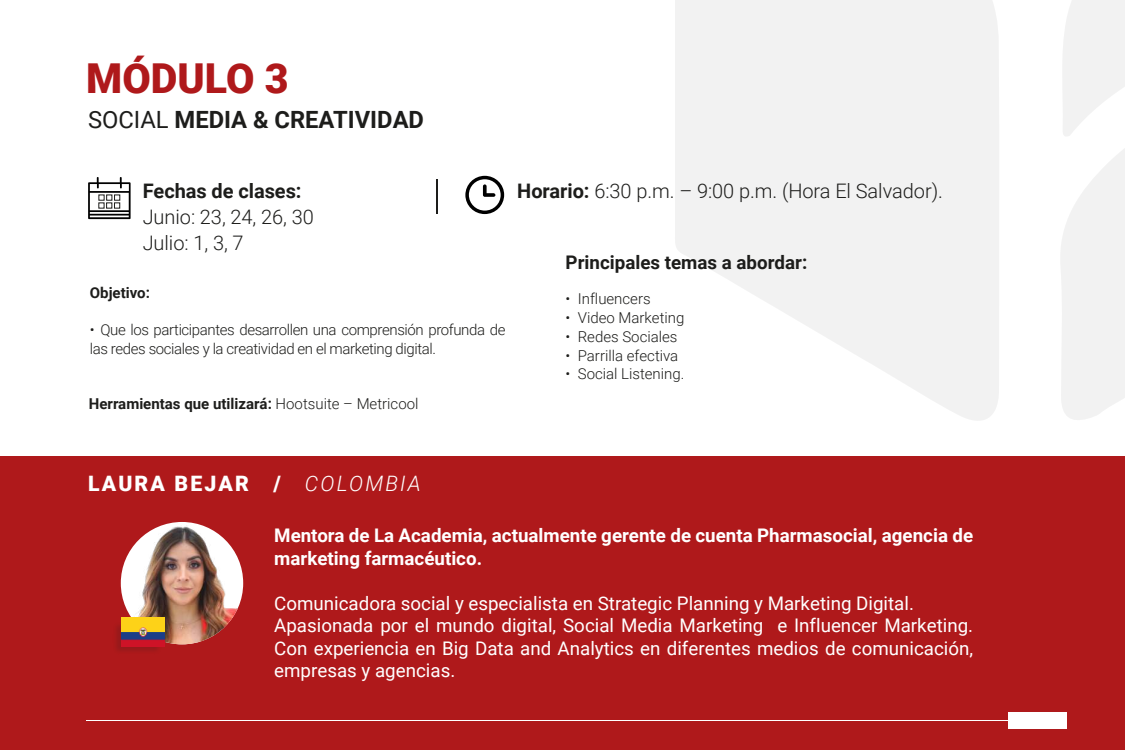
<style>
.page{position:relative;width:1125px;height:750px;background:#fff}
.page>*{position:absolute;margin:0;border:0;box-sizing:border-box;transform-origin:0 0}
.t1{font:900 41.25px "Roboto";color:#af191b}
.t2{font:700 23.75px "Roboto";color:#1d1d1b}
.t3{font:900 21.25px "Roboto";letter-spacing:.1em;color:#fff}
.t4{font:300 20px/26.2px "Roboto";letter-spacing:-.005em;color:#1d1d1b}
.t5{font:700 20px "Roboto";letter-spacing:-.005em;color:#1d1d1b}
.t6{font:18.75px/22.5px "Roboto";color:#fff}
.t7{font:700 18.75px/22.5px "Roboto";color:#fff}
.t8{font:700 18.75px "Roboto";color:#1d1d1b}
.t9{font:300 15px/18.8px "Roboto";letter-spacing:-.025em;color:#1d1d1b}
.t10{font:300 15px "Roboto";color:#1d1d1b}
.t11{font:700 15px "Roboto";color:#1d1d1b}
.s1{font-weight:400}
.s2{font-weight:300}
.s3{font-weight:700}
.s4{font-weight:300;font-style:italic}
</style>
<div class="page">
<div style="left:0;top:456px;width:1125px;height:294px;background:#af191b"></div>
<img style="left:124px;top:523px;width:119px;height:118px">
<svg style="left:675px;top:0;width:324px;height:421px;fill:#f2f2f2"></svg>
<svg style="left:1061px;top:0;width:64px;height:420px"></svg>
<img style="left:116px;top:581px;width:87px;height:70px">
<svg style="left:88px;top:177px;width:43px;height:42px"></svg>
<svg style="left:465px;top:176px;width:39px;height:38px"></svg>
<hr style="left:436px;top:180px;width:1px;height:34px;background:#1d1d1b">
<hr style="left:86px;top:721px;width:924px;height:1px;background:#fff">
<div style="left:1009px;top:713px;width:58px;height:16px;background:#fff"></div>
<img style="left:121px;top:617px;width:43px;height:29px">
<h1 class="t1" style="left:86px;top:50px;width:204px">MÓDULO 3</h1>
<p class="t2" style="left:88px;top:103px;width:337px"><span class="s1">SOCIAL</span> MEDIA &amp; CREATIVIDAD</p>
<p class="t5" style="left:143px;top:177px;width:160px">Fechas de clases:</p>
<p class="t4" style="left:143px;top:203px;width:173px">Junio: 23, 24, 26, 30<br>Julio: 1, 3, 7</p>
<p class="t11" style="left:90px;top:282px;width:62px">Objetivo:</p>
<p class="t9" style="left:90px;top:320px;width:417px">• Que los participantes desarrollen una comprensión profunda de las redes sociales y la creatividad en el marketing digital.</p>
<p class="t11" style="left:89px;top:393px;width:331px">Herramientas que utilizará: <span class="s2">Hootsuite – Metricool</span></p>
<p class="t4" style="left:517px;top:177px;width:427px"><span class="s3">Horario:</span> 6:30 p.m. – 9:00 p.m. (Hora El Salvador).</p>
<p class="t8" style="left:566px;top:250px;width:243px">Principales temas a abordar:</p>
<p class="t10" style="left:566px;top:289px;width:87px">• Influencers</p>
<p class="t10" style="left:566px;top:307px;width:120px">• Video Marketing</p>
<p class="t10" style="left:566px;top:326px;width:113px">• Redes Sociales</p>
<p class="t10" style="left:566px;top:345px;width:114px">• Parrilla efectiva</p>
<p class="t10" style="left:566px;top:364px;width:120px">• Social Listening.</p>
<p class="t3" style="left:88px;top:469px;width:334px">LAURA BEJAR / <span class="s4">COLOMBIA</span></p>
<p class="t7" style="left:274px;top:524px;width:700px">Mentora de La Academia, actualmente gerente de cuenta Pharmasocial, agencia de marketing farmacéutico.</p>
<p class="t6" style="left:274px;top:591px;width:700px">Comunicadora social y especialista en Strategic Planning y Marketing Digital.<br>Apasionada por el mundo digital, Social Media Marketing e Influencer Marketing.<br>Con experiencia en Big Data and Analytics en diferentes medios de comunicación, empresas y agencias.</p>
</div>
